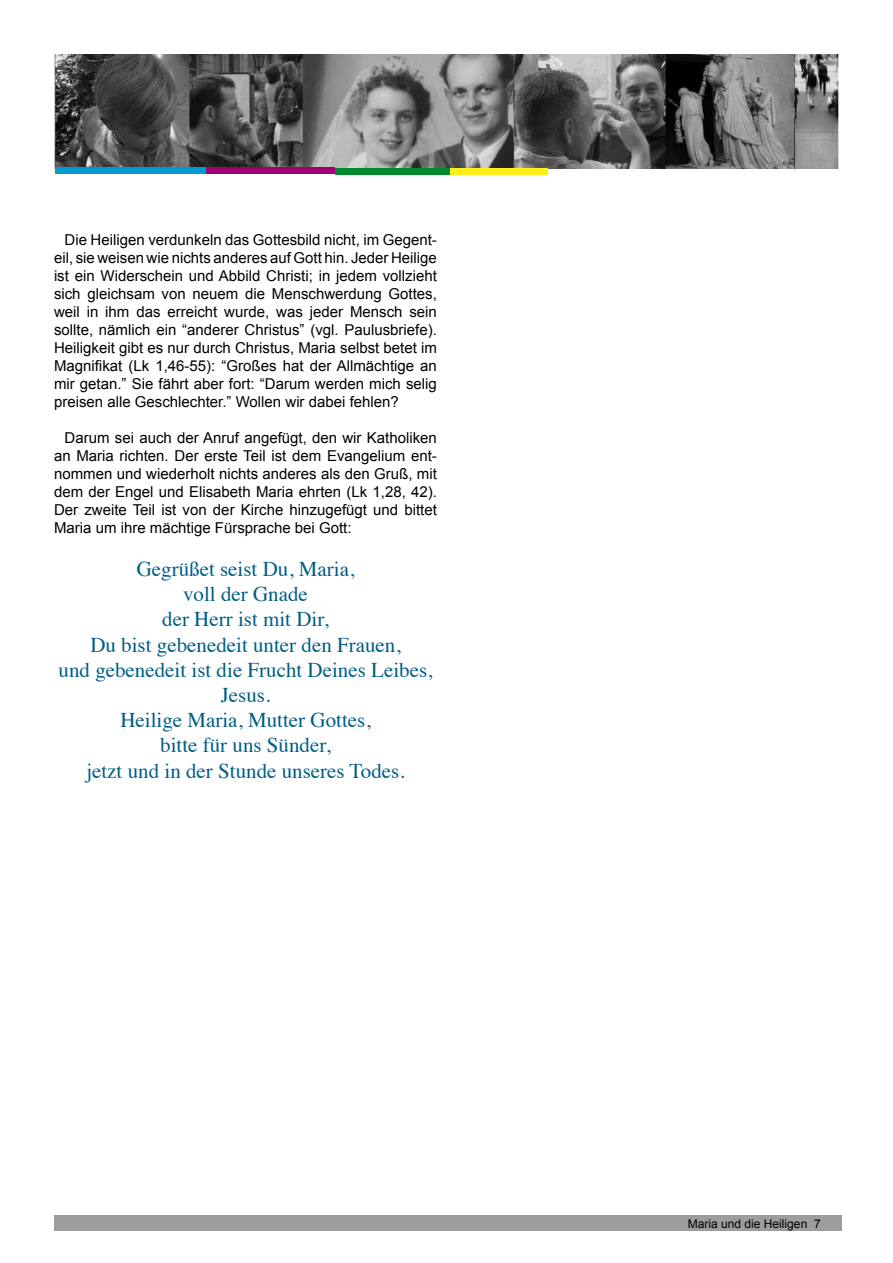
<style>
.page{position:relative;width:893px;height:1263px;background:#fff}
.page>*{position:absolute;margin:0;border:0;box-sizing:border-box;transform-origin:0 0}
.t1{font:21px/25.2px "Times";color:#005d85;text-align:center}
.t2{font:15px/18px "Arial";color:#000;text-align:justify}
.t3{font:12px "Arial";color:#000}
</style>
<div class="page">
<div style="left:54px;top:1215px;width:788px;height:16px;background:#9c9d9f"></div>
<img style="left:54px;top:54px;width:785px;height:114px">
<div style="left:55px;top:168px;width:151px;height:6px;background:#009ccf"></div>
<div style="left:206px;top:168px;width:129px;height:6px;background:#9f0072"></div>
<div style="left:335px;top:168px;width:116px;height:6px;background:#008a30"></div>
<div style="left:451px;top:168px;width:97px;height:6px;background:#ffee1d"></div>
<p class="t2" style="left:54px;top:231px;width:384px;text-indent:11px">Die Heiligen verdunkeln das Gottesbild nicht, im Gegent&shy;eil, sie weisen wie nichts anderes auf Gott hin. Jeder Heilige ist ein Widerschein und Abbild Christi; in jedem vollzieht sich gleichsam von neuem die Menschwerdung Gottes, weil in ihm das erreicht wurde, was jeder Mensch sein sollte, nämlich ein “anderer Christus” (vgl. Paulusbriefe).<br>Heiligkeit gibt es nur durch Christus, Maria selbst betet im Magnifikat (Lk 1,46-55): “Großes hat der Allmächtige an mir getan.” Sie fährt aber fort: “Darum werden mich selig preisen alle Geschlechter.” Wollen wir dabei fehlen?</p>
<p class="t2" style="left:54px;top:429px;width:384px;text-indent:11px">Darum sei auch der Anruf angefügt, den wir Katholiken an Maria richten. Der erste Teil ist dem Evangelium ent&shy;nommen und wiederholt nichts anderes als den Gruß, mit dem der Engel und Elisabeth Maria ehrten (Lk 1,28, 42).<br>Der zweite Teil ist von der Kirche hinzugefügt und bittet Maria um ihre mächtige Fürsprache bei Gott:</p>
<p class="t1" style="left:59px;top:555px;width:375px">Gegrüßet seist Du, Maria,<br>voll der Gnade<br>der Herr ist mit Dir,<br>Du bist gebenedeit unter den Frauen,<br>und gebenedeit ist die Frucht Deines Leibes,<br>Jesus.<br>Heilige Maria, Mutter Gottes,<br>bitte für uns Sünder,<br>jetzt und in der Stunde unseres Todes.</p>
<p class="t3" style="left:688px;top:1215px;width:134px">Maria und die Heiligen 7</p>
</div>
